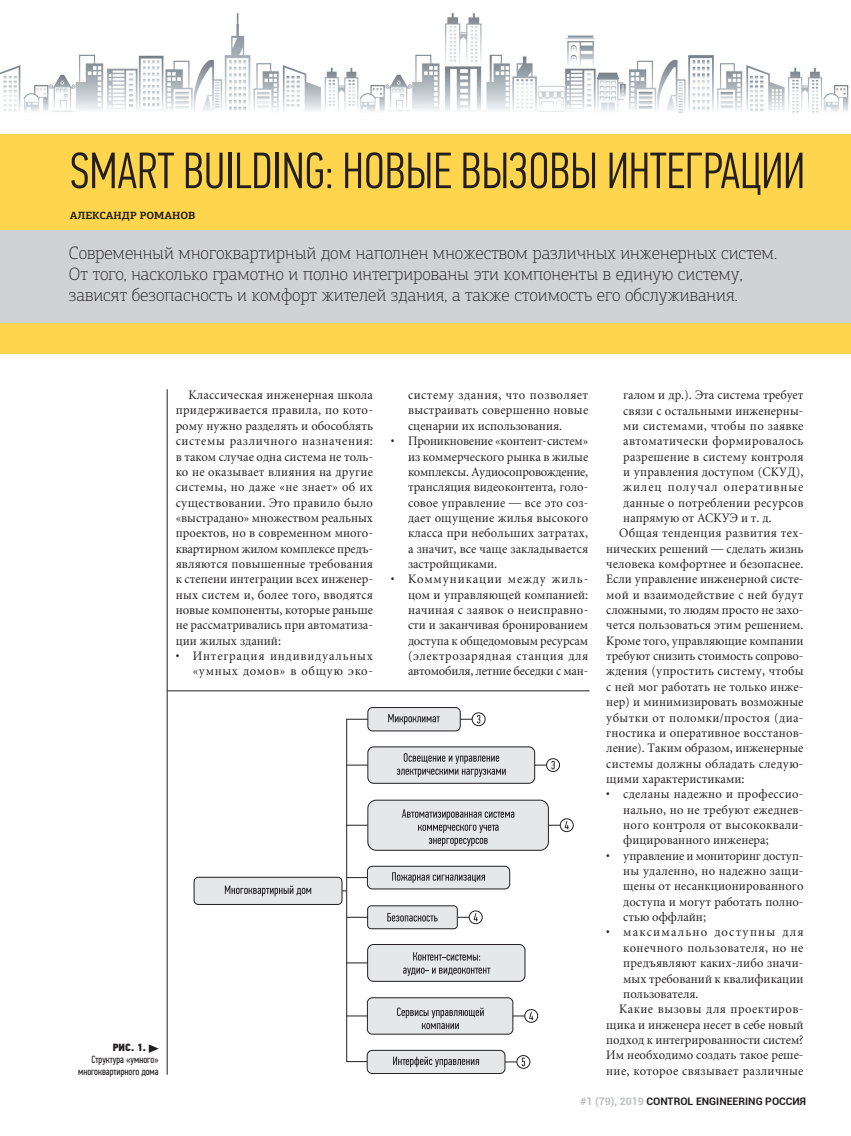
<style>
.page{position:relative;width:851px;height:1136px;background:#fff}
.page>*{position:absolute;margin:0;border:0;box-sizing:border-box;transform-origin:0 0}
.t1{font:300 51px "PF Din Text Comp Pro";color:#231f20}
.t2{font:100 18px/21px "PF Agora Slab Pro";color:#231f20}
.t3{font:12.75px/15.3px "Miniature";letter-spacing:.005em;color:#231f20;text-align:justify;scale:.96 1}
.t4{font:12.75px "Miniature";letter-spacing:.025em;color:#231f20;scale:.96 1}
.t5{font:12.75px "Miniature";letter-spacing:.03em;color:#231f20;scale:.96 1}
.t6{font:12.75px "Miniature";letter-spacing:.035em;color:#231f20;scale:.96 1}
.t7{font:12.75px/15.3px "Miniature";letter-spacing:.065em;color:#231f20;text-align:right;scale:.96 1}
.t8{font:12.75px "Miniature";letter-spacing:.04em;color:#231f20;scale:.96 1}
.t9{font:12.75px "Miniature";letter-spacing:.075em;color:#231f20;scale:.96 1}
.t10{font:12.75px "Miniature";letter-spacing:.1em;color:#231f20;scale:.96 1}
.t11{font:10.5px/12px "PF Din Text Comp Pro";color:#231f20;text-align:right}
.t12{font:700 10.5px "Roboto";color:#231f20}
.t13{font:700 10.5px "PF Agora Slab Pro";color:#231f20}
.t14{font:10.5px "PF Din Text Cond Pro X Black";color:#231f20}
.s1{color:#bcbdc0}
</style>
<div class="page">
<div style="left:0;top:0;width:850px;height:353px;background:#fed54d"></div>
<div style="left:0;top:0;width:850px;height:133px;background:#fff"></div>
<img style="left:0;top:13px;width:849px;height:100px">
<div style="left:0;top:230px;width:850px;height:92px;background:#d1d2d4"></div>
<div style="left:194px;top:876px;width:148px;height:28px;background:#e6e7e9;border:1px solid #231f20;border-radius:4px"></div>
<div style="left:367px;top:707px;width:93px;height:24px;background:#e6e7e9;border:1px solid #231f20;border-radius:5px"></div>
<div style="left:367px;top:746px;width:168px;height:37px;background:#e6e7e9;border:1px solid #231f20;border-radius:6px"></div>
<div style="left:367px;top:799px;width:181px;height:51px;background:#e6e7e9;border:1px solid #231f20;border-radius:8px"></div>
<div style="left:367px;top:865px;width:143px;height:24px;background:#e6e7e9;border:1px solid #231f20;border-radius:5px"></div>
<div style="left:367px;top:905px;width:90px;height:24px;background:#e6e7e9;border:1px solid #231f20;border-radius:4px"></div>
<div style="left:367px;top:944px;width:158px;height:37px;background:#e6e7e9;border:1px solid #231f20;border-radius:6px"></div>
<div style="left:367px;top:997px;width:146px;height:37px;background:#e6e7e9;border:1px solid #231f20;border-radius:5px"></div>
<div style="left:367px;top:1049px;width:138px;height:24px;background:#e6e7e9;border:1px solid #231f20;border-radius:5px"></div>
<svg style="left:342px;top:718px;width:26px;height:344px"></svg>
<div style="left:471px;top:712px;width:14px;height:14px;border:1px solid #231f20;border-radius:6px"></div>
<div style="left:546px;top:758px;width:14px;height:13px;border:1px solid #231f20;border-radius:6px"></div>
<div style="left:559px;top:818px;width:14px;height:13px;border:1px solid #231f20;border-radius:6px"></div>
<div style="left:469px;top:910px;width:13px;height:13px;border:1px solid #231f20;border-radius:6px"></div>
<div style="left:524px;top:1009px;width:14px;height:13px;border:1px solid #231f20;border-radius:6px"></div>
<div style="left:516px;top:1055px;width:14px;height:13px;border:1px solid #231f20;border-radius:6px"></div>
<svg style="left:225px;top:885px;width:86px;height:11px"></svg>
<svg style="left:388px;top:713px;width:52px;height:11px"></svg>
<svg style="left:460px;top:715px;width:20px;height:8px"></svg>
<svg style="left:534px;top:760px;width:20px;height:9px"></svg>
<svg style="left:548px;top:821px;width:20px;height:8px"></svg>
<svg style="left:457px;top:913px;width:20px;height:8px"></svg>
<svg style="left:513px;top:1011px;width:20px;height:9px"></svg>
<svg style="left:505px;top:1057px;width:20px;height:8px"></svg>
<svg style="left:396px;top:753px;width:109px;height:24px"></svg>
<svg style="left:402px;top:809px;width:112px;height:37px"></svg>
<svg style="left:392px;top:872px;width:93px;height:10px"></svg>
<svg style="left:387px;top:913px;width:50px;height:8px"></svg>
<svg style="left:413px;top:952px;width:67px;height:8px"></svg>
<svg style="left:403px;top:967px;width:87px;height:8px"></svg>
<svg style="left:397px;top:1007px;width:86px;height:22px"></svg>
<svg style="left:393px;top:1056px;width:86px;height:11px"></svg>
<svg style="left:149px;top:1044px;width:10px;height:8px"></svg>
<hr style="left:167px;top:389px;width:1px;height:685px;background:#231f20">
<hr style="left:167px;top:690px;width:422px;height:1px;background:#231f20">
<h1 class="t1" style="left:70px;top:141px;width:736px">SMART BUILDING: НОВЫЕ ВЫЗОВЫ ИНТЕГРАЦИИ</h1>
<p class="t13" style="left:70px;top:209px;width:127px">АЛЕКСАНДР РОМАНОВ</p>
<p class="t2" style="left:69px;top:242px;width:709px">Современный многоквартирный дом наполнен множеством различных инженерных систем.<br>От того, насколько грамотно и полно интегрированы эти компоненты в единую систему, зависят безопасность и комфорт жителей здания, а также стоимость его обслуживания.</p>
<p class="t3" style="left:176px;top:387px;width:207px;text-indent:13px">Классическая инженерная школа придерживается правила, по кото&shy;рому нужно разделять и обособлять системы различного назначения: в таком случае одна система не толь&shy;ко не оказывает влияния на другие системы, но даже «не знает» об их существовании. Это правило было «выстрадано» множеством реальных проектов, но в современном много&shy;квартирном жилом комплексе предъ&shy;являются повышенные требования к степени интеграции всех инженер&shy;ных систем и, более того, вводятся новые компоненты, которые раньше не рассматривались при автоматиза&shy;ции жилых зданий:</p>
<p class="t7" style="left:176px;top:648px;width:207px">• Интеграция индивидуальных «умных домов» в общую эко-</p>
<p class="t14" style="left:113px;top:1041px;width:35px">РИС. 1.</p>
<p class="t11" style="left:78px;top:1053px;width:82px">Структура «умного» многоквартирного дома</p>
<p class="t3" style="left:408px;top:387px;width:189px">систему здания, что позволяет выстраивать совершенно новые сценарии их использования.</p>
<p class="t3" style="left:408px;top:433px;width:189px;text-indent:-17px">• Проникновение «контент-систем» из коммерческого рынка в жилые комплексы. Аудиосопровождение, трансляция видеоконтента, голо&shy;совое управление — все это соз&shy;дает ощущение жилья высокого класса при небольших затратах, а значит, все чаще закладывается застройщиками.</p>
<p class="t3" style="left:408px;top:571px;width:189px;text-indent:-17px">• Коммуникации между жиль&shy;цом и управляющей компанией: начиная с заявок о неисправно&shy;сти и заканчивая бронированием доступа к общедомовым ресурсам (электрозарядная станция для автомобиля, летние беседки с ман-</p>
<p class="t3" style="left:623px;top:387px;width:189px">галом и др.). Эта система требует</p>
<p class="t3" style="left:623px;top:402px;width:189px">связи с остальными инженерны-</p>
<p class="t5" style="left:623px;top:418px;width:189px">ми системами, чтобы по заявке</p>
<p class="t6" style="left:623px;top:433px;width:189px">автоматически формировалось</p>
<p class="t3" style="left:623px;top:448px;width:189px">разрешение в систему контроля</p>
<p class="t3" style="left:623px;top:464px;width:189px">и управления доступом (СКУД),</p>
<p class="t9" style="left:623px;top:479px;width:189px">жилец получал оперативные</p>
<p class="t3" style="left:623px;top:494px;width:189px">данные о потреблении ресурсов</p>
<p class="t3" style="left:623px;top:510px;width:156px">напрямую от АСКУЭ и т. д.</p>
<p class="t4" style="left:619px;top:525px;width:194px">Общая тенденция развития тех-</p>
<p class="t3" style="left:606px;top:540px;width:207px">нических решений — сделать жизнь</p>
<p class="t3" style="left:606px;top:556px;width:207px">человека комфортнее и безопаснее.</p>
<p class="t3" style="left:606px;top:571px;width:207px">Если управление инженерной систе-</p>
<p class="t4" style="left:606px;top:586px;width:207px">мой и взаимодействие с ней будут</p>
<p class="t3" style="left:606px;top:602px;width:207px">сложными, то людям просто не захо-</p>
<p class="t3" style="left:606px;top:617px;width:207px">чется пользоваться этим решением.</p>
<p class="t3" style="left:606px;top:632px;width:207px">Кроме того, управляющие компании</p>
<p class="t3" style="left:606px;top:648px;width:207px">требуют снизить стоимость сопрово-</p>
<p class="t3" style="left:606px;top:663px;width:207px">ждения (упростить систему, чтобы</p>
<p class="t3" style="left:606px;top:678px;width:207px">с ней мог работать не только инже-</p>
<p class="t3" style="left:606px;top:694px;width:207px">нер) и минимизировать возможные</p>
<p class="t5" style="left:606px;top:709px;width:207px">убытки от поломки/простоя (диа-</p>
<p class="t3" style="left:606px;top:724px;width:207px">гностика и оперативное восстанов-</p>
<p class="t3" style="left:606px;top:740px;width:207px">ление). Таким образом, инженерные</p>
<p class="t3" style="left:606px;top:755px;width:207px">системы должны обладать следую-</p>
<p class="t3" style="left:606px;top:770px;width:145px">щими характеристиками:</p>
<p class="t3" style="left:623px;top:786px;width:189px;text-indent:-17px">• сделаны надежно и профессио&shy;нально, но не требуют ежеднев&shy;ного контроля от высококвали&shy;фицированного инженера;</p>
<p class="t3" style="left:623px;top:847px;width:189px;text-indent:-17px">• управление и мониторинг доступ&shy;ны удаленно, но надежно защи&shy;щены от несанкционированного доступа и могут работать полно&shy;стью оффлайн;</p>
<p class="t10" style="left:606px;top:924px;width:207px">• максимально доступны для</p>
<p class="t6" style="left:623px;top:939px;width:189px">конечного пользователя, но не</p>
<p class="t3" style="left:623px;top:955px;width:189px">предъявляют каких-либо значи-</p>
<p class="t3" style="left:623px;top:970px;width:189px">мых требований к квалификации</p>
<p class="t3" style="left:623px;top:985px;width:80px">пользователя.</p>
<p class="t8" style="left:619px;top:1001px;width:194px">Какие вызовы для проектиров-</p>
<p class="t3" style="left:606px;top:1016px;width:207px">щика и инженера несет в себе новый</p>
<p class="t3" style="left:606px;top:1031px;width:207px">подход к интегрированности систем?</p>
<p class="t3" style="left:606px;top:1047px;width:207px">Им необходимо создать такое реше-</p>
<p class="t4" style="left:606px;top:1062px;width:207px">ние, которое связывает различные</p>
<p class="t12" style="left:580px;top:1093px;width:227px"><span class="s1">#1 (79), 2019</span> CONTROL ENGINEERING РОССИЯ</p>
</div>
